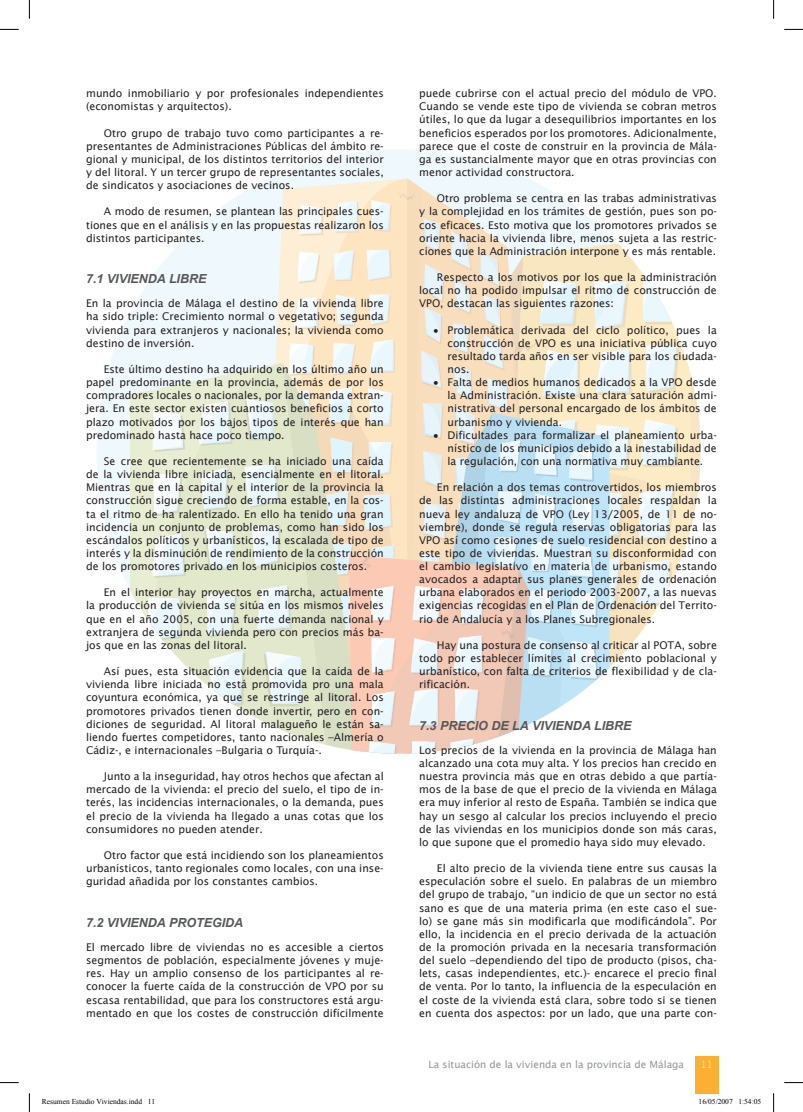
<style>
.page{position:relative;width:803px;height:1112px;background:#fff}
.page>*{position:absolute;margin:0;border:0;box-sizing:border-box;transform-origin:0 0}
.t1{font:italic 700 12.5px "Arial";color:#57585a}
.t2{font:10.62px/13.1px "Lucida Sans";color:#231f20;text-align:justify}
.t3{font:10px "Lucida Sans";color:#939598}
.t4{font:10px "Letter Gothic Std";color:#fff}
.t5{font:7.5px "Times New Roman";color:#000}
</style>
<div class="page">
<div style="left:695px;top:1055px;width:24px;height:37px;background:#fbb033"></div>
<div style="left:97px;top:149px;width:604px;height:604px;background:#eff9fd;border-radius:50%"></div>
<svg style="left:679px;top:339px;width:12px;height:225px;fill:#fcebc5"></svg>
<svg style="left:690px;top:374px;width:11px;height:156px"></svg>
<svg style="left:162px;top:622px;width:37px;height:56px;fill:#e1e8cc"></svg>
<svg style="left:130px;top:380px;width:69px;height:242px;background:#e6edd4"></svg>
<svg style="left:153px;top:410px;width:32px;height:41px"></svg>
<svg style="left:154px;top:474px;width:28px;height:42px"></svg>
<svg style="left:148px;top:597px;width:34px;height:42px"></svg>
<svg style="left:152px;top:533px;width:34px;height:44px"></svg>
<svg style="left:0;top:29px;width:19px;height:1px"></svg>
<svg style="left:784px;top:29px;width:19px;height:1px"></svg>
<svg style="left:0;top:1082px;width:19px;height:1px"></svg>
<svg style="left:784px;top:1082px;width:19px;height:1px"></svg>
<svg style="left:29px;top:0;width:1px;height:19px"></svg>
<svg style="left:29px;top:1093px;width:1px;height:18px"></svg>
<svg style="left:773px;top:0;width:1px;height:19px"></svg>
<svg style="left:773px;top:1093px;width:1px;height:18px"></svg>
<svg style="left:199px;top:178px;width:480px;height:576px"></svg>
<p class="t2" style="left:86px;top:86px;width:299px">mundo inmobiliario y por profesionales independientes (economistas y arquitectos).</p>
<p class="t2" style="left:86px;top:126px;width:299px;text-indent:18px">Otro grupo de trabajo tuvo como participantes a re&shy;presentantes de Administraciones Públicas del ámbito re&shy;gional y municipal, de los distintos territorios del interior y del litoral. Y un tercer grupo de representantes sociales, de sindicatos y asociaciones de vecinos.</p>
<p class="t2" style="left:86px;top:205px;width:299px;text-indent:18px">A modo de resumen, se plantean las principales cues&shy;tiones que en el análisis y en las propuestas realizaron los distintos participantes.</p>
<p class="t1" style="left:86px;top:270px;width:122px">7.1 VIVIENDA LIBRE</p>
<p class="t2" style="left:86px;top:296px;width:299px">En la provincia de Málaga el destino de la vivienda libre ha sido triple: Crecimiento normal o vegetativo; segunda vivienda para extranjeros y nacionales; la vivienda como destino de inversión.</p>
<p class="t2" style="left:86px;top:362px;width:299px;text-indent:18px">Este último destino ha adquirido en los último año un papel predominante en la provincia, además de por los compradores locales o nacionales, por la demanda extran&shy;jera. En este sector existen cuantiosos beneficios a corto plazo motivados por los bajos tipos de interés que han predominado hasta hace poco tiempo.</p>
<p class="t2" style="left:86px;top:454px;width:299px;text-indent:18px">Se cree que recientemente se ha iniciado una caída de la vivienda libre iniciada, esencialmente en el litoral.<br>M ientras que en la capital y el interior de la provincia la construcción sigue creciendo de forma estable, en la cos&shy;ta el ritmo de ha ralentizado. En ello ha tenido una gran incidencia un conjunto de problemas, como han sido los escándalos políticos y urbanísticos, la escalada de tipo de interés y la disminución de rendimiento de la construcción de los promotores privado en los municipios costeros.</p>
<p class="t2" style="left:86px;top:585px;width:299px;text-indent:18px">En el interior hay proyectos en marcha, actualmente la producción de vivienda se sitúa en los mismos niveles que en el año 2005, con una fuerte demanda nacional y extranjera de segunda vivienda pero con precios más ba&shy;jos que en las zonas del litoral.</p>
<p class="t2" style="left:86px;top:664px;width:299px;text-indent:18px">Así pues, esta situación evidencia que la caída de la vivienda libre iniciada no está promovida pro una mala coyuntura económica, ya que se restringe al litoral. Los promotores privados tienen donde invertir, pero en con&shy;diciones de seguridad. Al litoral malagueño le están sa&shy;liendo fuertes competidores, tanto nacionales –Almería o Cádiz-, e internacionales –Bulgaria o Turquía-.</p>
<p class="t2" style="left:86px;top:769px;width:299px;text-indent:18px">Junto a la inseguridad, hay otros hechos que afectan al mercado de la vivienda: el precio del suelo, el tipo de in&shy;terés, las incidencias internacionales, o la demanda, pues el precio de la vivienda ha llegado a unas cotas que los consumidores no pueden atender.</p>
<p class="t2" style="left:86px;top:848px;width:299px;text-indent:18px">Otro factor que está incidiendo son los planeamientos urbanísticos, tanto regionales como locales, con una inse&shy;guridad añadida por los constantes cambios.</p>
<p class="t1" style="left:86px;top:913px;width:159px">7.2 VIVIENDA PROTEGIDA</p>
<p class="t2" style="left:86px;top:940px;width:299px">El mercado libre de viviendas no es accesible a ciertos segmentos de población, especialmente jóvenes y muje&shy;res. Hay un amplio consenso de los participantes al re&shy;conocer la fuerte caída de la construcción de VPO por su escasa rentabilidad, que para los constructores está argu&shy;mentado en que los costes de construcción difícilmente</p>
<p class="t2" style="left:419px;top:86px;width:299px">puede cubrirse con el actual precio del módulo de VPO.<br>Cuando se vende este tipo de vivienda se cobran metros útiles, lo que da lugar a desequilibrios importantes en los beneficios esperados por los promotores. Adicionalmente, parece que el coste de construir en la provincia de Mála&shy;ga es sustancialmente mayor que en otras provincias con menor actividad constructora.</p>
<p class="t2" style="left:419px;top:191px;width:299px;text-indent:18px">Otro problema se centra en las trabas administrativas y la complejidad en los trámites de gestión, pues son po&shy;cos eficaces. Esto motiva que los promotores privados se oriente hacia la vivienda libre, menos sujeta a las restric&shy;ciones que la Administración interpone y es más rentable.</p>
<p class="t2" style="left:419px;top:270px;width:299px;text-indent:18px">Respecto a los motivos por los que la administración local no ha podido impulsar el ritmo de construcción de VPO, destacan las siguientes razones:</p>
<p class="t2" style="left:447px;top:323px;width:271px;text-indent:-14px">• Problemática derivada del ciclo político, pues la construcción de VPO es una iniciativa pública cuyo resultado tarda años en ser visible para los ciudada&shy;nos.</p>
<p class="t2" style="left:447px;top:375px;width:271px;text-indent:-14px">• Falta de medios humanos dedicados a la VPO desde la Administración. Existe una clara saturación admi&shy;nistrativa del personal encargado de los ámbitos de urbanismo y vivienda.</p>
<p class="t2" style="left:447px;top:428px;width:271px;text-indent:-14px">• Dificultades para formalizar el planeamiento urba&shy;nístico de los municipios debido a la inestabilidad de la regulación, con una normativa muy cambiante.</p>
<p class="t2" style="left:419px;top:480px;width:299px;text-indent:18px">En relación a dos temas controvertidos, los miembros de las distintas administraciones locales respaldan la nueva ley andaluza de VPO (Ley 13/2005, de 11 de no&shy;viembre), donde se regula reservas obligatorias para las VPO así como cesiones de suelo residencial con destino a este tipo de viviendas. M uestran su disconformidad con el cambio legislativo en materia de urbanismo, estando avocados a adaptar sus planes generales de ordenación urbana elaborados en el periodo 2003-2007, a las nuevas exigencias recogidas en el Plan de Ordenación del Territo&shy;rio de Andalucía y a los Planes Subregionales.</p>
<p class="t2" style="left:419px;top:638px;width:299px;text-indent:18px">Hay una postura de consenso al criticar al POTA, sobre todo por establecer límites al crecimiento poblacional y urbanístico, con falta de criterios de flexibilidad y de cla&shy;rificación.</p>
<p class="t1" style="left:419px;top:716px;width:214px">7.3 PRECIO DE LA VIVIENDA LIBRE</p>
<p class="t2" style="left:419px;top:743px;width:299px">Los precios de la vivienda en la provincia de Málaga han alcanzado una cota muy alta. Y los precios han crecido en nuestra provincia más que en otras debido a que partía&shy;mos de la base de que el precio de la vivienda en Málaga era muy inferior al resto de España. También se indica que hay un sesgo al calcular los precios incluyendo el precio de las viviendas en los municipios donde son más caras, lo que supone que el promedio haya sido muy elevado.</p>
<p class="t2" style="left:419px;top:861px;width:299px;text-indent:18px">El alto precio de la vivienda tiene entre sus causas la especulación sobre el suelo. En palabras de un miembro del grupo de trabajo, “un indicio de que un sector no está sano es que de una materia prima (en este caso el sue&shy;lo) se gane más sin modificarla que modificándola”. Por ello, la incidencia en el precio derivada de la actuación de la promoción privada en la necesaria transformación del suelo –dependiendo del tipo de producto (pisos, cha&shy;lets, casas independientes, etc.)- encarece el precio final de venta. Por lo tanto, la influencia de la especulación en el coste de la vivienda está clara, sobre todo si se tienen en cuenta dos aspectos: por un lado, que una parte con-</p>
<p class="t3" style="left:429px;top:1057px;width:257px">La situación de la vivienda en la provincia de Málaga</p>
<p class="t4" style="left:701px;top:1058px;width:13px">11</p>
<p class="t5" style="left:42px;top:1096px;width:115px">Resumen Estudio Viviendas.indd 11</p>
<p class="t5" style="left:698px;top:1096px;width:64px">16/05/2007 1:54:05</p>
</div>
